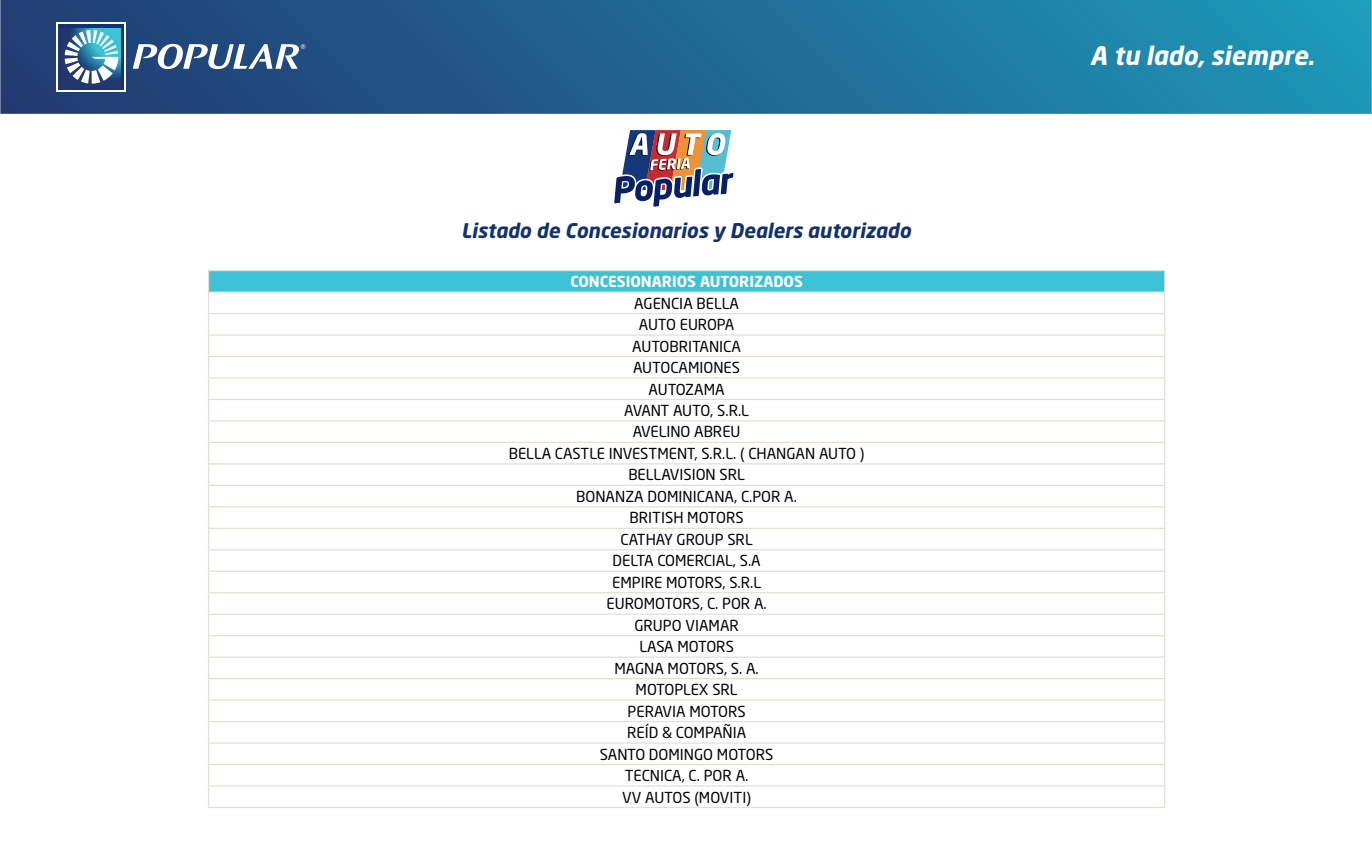
<style>
.page{position:relative;width:1372px;height:855px;background:#fff}
.page>*{position:absolute;margin:0;border:0;box-sizing:border-box;transform-origin:0 0}
.t1{font:italic 700 25.25px "Neo Sans Pro";color:#fff}
.t2{font:italic 700 20px "Neo Sans Pro";color:#12326f}
.t3{font:15px/21.5px "Neo Sans Pro";color:#000;text-align:center}
.t4{font:700 15px "Neo Sans Pro";color:#fff}
</style>
<div class="page">
<svg style="left:0;top:0;width:1371px;height:114px;background:#206a95"></svg>
<svg style="left:57px;top:22px;width:69px;height:69px"></svg>
<div style="left:59px;top:24px;width:65px;height:65px;background:linear-gradient(to right,#123370,#123370)"></div>
<svg style="left:133px;top:44px;width:172px;height:25px"></svg>
<div style="left:59px;top:28px;width:61px;height:61px;background:linear-gradient(to right,#23366d,#23366d)"></div>
<svg style="left:65px;top:30px;width:53px;height:54px"></svg>
<svg style="left:614px;top:130px;width:120px;height:77px"></svg>
<div style="left:208px;top:271px;width:956px;height:21px;background:#3bc2d4"></div>
<hr style="left:208px;top:270px;width:957px;height:1px;background:#e3dfd7">
<hr style="left:1163px;top:271px;width:2px;height:20px;background:#e3dfd7">
<hr style="left:1163px;top:293px;width:2px;height:20px;background:#e3dfd7">
<hr style="left:1163px;top:314px;width:2px;height:20px;background:#e3dfd7">
<hr style="left:1163px;top:336px;width:2px;height:20px;background:#e3dfd7">
<hr style="left:1163px;top:357px;width:2px;height:20px;background:#e3dfd7">
<hr style="left:1163px;top:379px;width:2px;height:20px;background:#e3dfd7">
<hr style="left:1163px;top:400px;width:2px;height:20px;background:#e3dfd7">
<hr style="left:1163px;top:422px;width:2px;height:20px;background:#e3dfd7">
<hr style="left:1163px;top:443px;width:2px;height:20px;background:#e3dfd7">
<hr style="left:1163px;top:465px;width:2px;height:20px;background:#e3dfd7">
<hr style="left:1163px;top:486px;width:2px;height:20px;background:#e3dfd7">
<hr style="left:1163px;top:507px;width:2px;height:21px;background:#e3dfd7">
<hr style="left:1163px;top:529px;width:2px;height:20px;background:#e3dfd7">
<hr style="left:1163px;top:550px;width:2px;height:21px;background:#e3dfd7">
<hr style="left:1163px;top:572px;width:2px;height:20px;background:#e3dfd7">
<hr style="left:1163px;top:593px;width:2px;height:21px;background:#e3dfd7">
<hr style="left:1163px;top:615px;width:2px;height:20px;background:#e3dfd7">
<hr style="left:1163px;top:636px;width:2px;height:21px;background:#e3dfd7">
<hr style="left:1163px;top:658px;width:2px;height:20px;background:#e3dfd7">
<hr style="left:1163px;top:679px;width:2px;height:20px;background:#e3dfd7">
<hr style="left:1163px;top:701px;width:2px;height:20px;background:#e3dfd7">
<hr style="left:1163px;top:722px;width:2px;height:20px;background:#e3dfd7">
<hr style="left:1163px;top:744px;width:2px;height:20px;background:#e3dfd7">
<hr style="left:1163px;top:765px;width:2px;height:20px;background:#e3dfd7">
<hr style="left:1163px;top:787px;width:2px;height:20px;background:#e3dfd7">
<hr style="left:208px;top:313px;width:957px;height:1px;background:#e3dfd7">
<hr style="left:208px;top:334px;width:957px;height:2px;background:#e3dfd7">
<hr style="left:208px;top:356px;width:957px;height:1px;background:#e3dfd7">
<hr style="left:208px;top:377px;width:957px;height:2px;background:#e3dfd7">
<hr style="left:208px;top:399px;width:957px;height:1px;background:#e3dfd7">
<hr style="left:208px;top:420px;width:957px;height:2px;background:#e3dfd7">
<hr style="left:208px;top:442px;width:957px;height:1px;background:#e3dfd7">
<hr style="left:208px;top:463px;width:957px;height:2px;background:#e3dfd7">
<hr style="left:208px;top:485px;width:957px;height:1px;background:#e3dfd7">
<hr style="left:208px;top:506px;width:957px;height:1px;background:#e3dfd7">
<hr style="left:208px;top:528px;width:957px;height:1px;background:#e3dfd7">
<hr style="left:208px;top:549px;width:957px;height:1px;background:#e3dfd7">
<hr style="left:208px;top:571px;width:957px;height:1px;background:#e3dfd7">
<hr style="left:208px;top:592px;width:957px;height:1px;background:#e3dfd7">
<hr style="left:208px;top:614px;width:957px;height:1px;background:#e3dfd7">
<hr style="left:208px;top:635px;width:957px;height:1px;background:#e3dfd7">
<hr style="left:208px;top:657px;width:957px;height:1px;background:#e3dfd7">
<hr style="left:208px;top:678px;width:957px;height:1px;background:#e3dfd7">
<hr style="left:208px;top:699px;width:957px;height:2px;background:#e3dfd7">
<hr style="left:208px;top:721px;width:957px;height:1px;background:#e3dfd7">
<hr style="left:208px;top:742px;width:957px;height:2px;background:#e3dfd7">
<hr style="left:208px;top:764px;width:957px;height:1px;background:#e3dfd7">
<hr style="left:208px;top:785px;width:957px;height:2px;background:#e3dfd7">
<hr style="left:208px;top:807px;width:957px;height:1px;background:#e3dfd7">
<hr style="left:208px;top:291px;width:957px;height:2px;background:#e3dfd7">
<svg style="left:208px;top:271px;width:1px;height:536px"></svg>
<h2 class="t2" style="left:461px;top:218px;width:451px">Listado de Concesionarios y Dealers autorizado</h2>
<p class="t4" style="left:570px;top:272px;width:234px">CONCESIONARIOS AUTORIZADOS</p>
<p class="t3" style="left:509px;top:292px;width:357px">AGENCIA BELLA<br>AUTO EUROPA<br>AUTOBRITANICA<br>AUTOCAMIONES<br>AUTOZAMA<br>AVANT AUTO, S.R.L<br>AVELINO ABREU<br>BELLA CASTLE INVESTMENT, S.R.L. ( CHANGAN AUTO )<br>BELLAVISION SRL<br>BONANZA DOMINICANA, C.POR A.<br>BRITISH MOTORS<br>CATHAY GROUP SRL<br>DELTA COMERCIAL, S.A<br>EMPIRE MOTORS, S.R.L<br>EUROMOTORS, C. POR A.<br>GRUPO VIAMAR<br>LASA MOTORS<br>MAGNA MOTORS, S. A.<br>MOTOPLEX SRL<br>PERAVIA MOTORS<br>REÍD &amp; COMPAÑIA<br>SANTO DOMINGO MOTORS<br>TECNICA, C. POR A.<br>VV AUTOS (MOVITI)</p>
<h1 class="t1" style="left:1090px;top:40px;width:226px">A tu lado, siempre.</h1>
</div>
